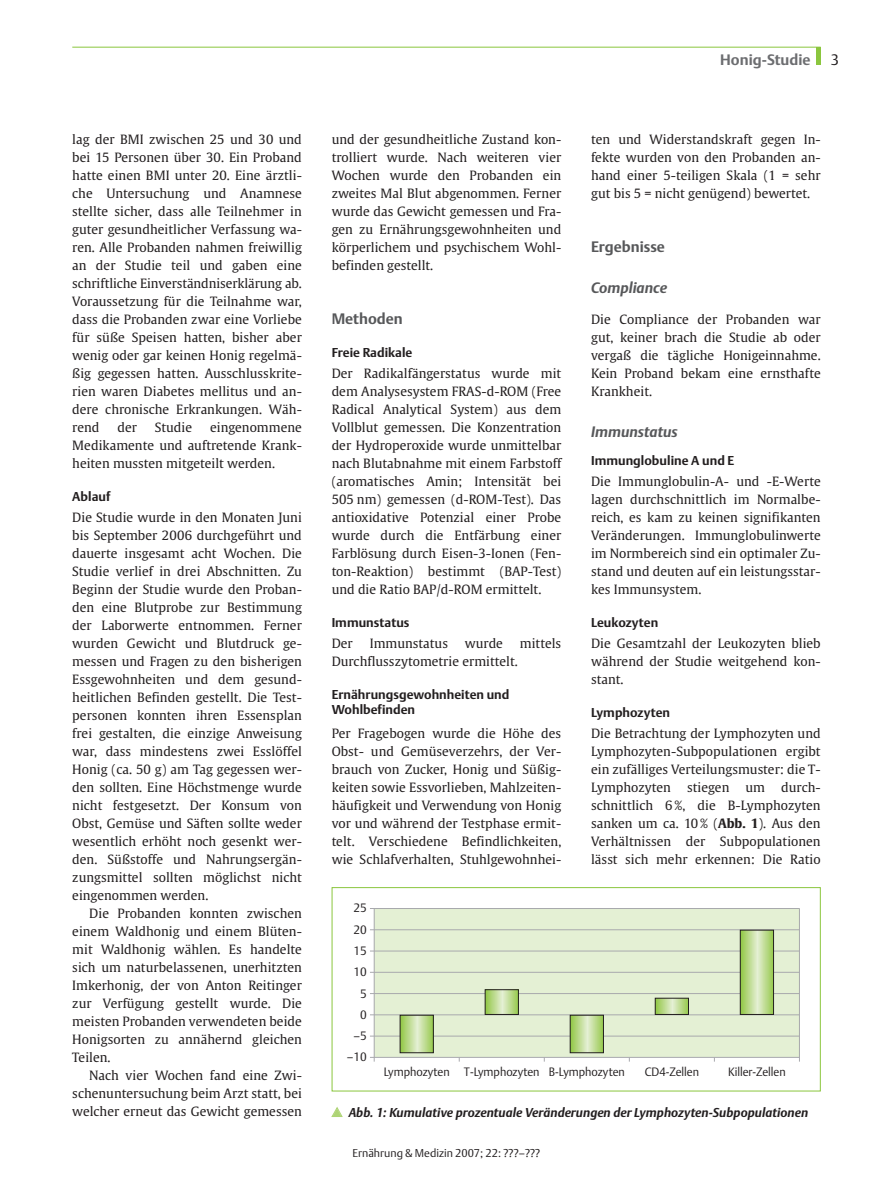
<style>
.page{position:relative;width:893px;height:1191px;background:#fff}
.page>*{position:absolute;margin:0;border:0;box-sizing:border-box;transform-origin:0 0}
.t1{font:italic 700 15px "Thieme Argo One";color:#57585a}
.t2{font:700 15px "Thieme Argo One";color:#57585a}
.t3{font:700 15px "Thieme Argo One";letter-spacing:.005em;color:#6c6d70}
.t4{font:15px "Thieme Argo One";color:#231f20}
.t5{font:12.75px/18px "Thieme Gulliver";letter-spacing:.005em;color:#231f20;text-align:justify}
.t6{font:700 12.75px/15px "Thieme Argo One";letter-spacing:.005em;color:#231f20}
.t7{font:italic 700 12.75px "Thieme Argo One";letter-spacing:.005em;color:#231f20}
.t8{font:12px "Thieme Argo One";color:#231f20;scale:.95 1}
.t9{font:12px/21.3px "Thieme Argo One";color:#231f20;text-align:right}
.t10{font:11.25px "Thieme Argo One";color:#231f20}
.s1{font-weight:700}
</style>
<div class="page">
<div style="left:816px;top:47px;width:5px;height:18px;background:#8bc63e"></div>
<hr style="left:72px;top:47px;width:749px;height:1px;background:#8bc63e">
<div style="left:374px;top:908px;width:425px;height:149px;background:#e4f0d4"></div>
<div style="left:332px;top:887px;width:489px;height:204px;border:1px solid #8bc63e"></div>
<hr style="left:374px;top:908px;width:1px;height:153px;background:#a8a9ad">
<hr style="left:370px;top:1057px;width:429px;height:1px;background:#a8a9ad">
<hr style="left:370px;top:908px;width:429px;height:1px;background:#a8a9ad">
<hr style="left:370px;top:929px;width:429px;height:1px;background:#a8a9ad">
<hr style="left:370px;top:950px;width:429px;height:1px;background:#a8a9ad">
<hr style="left:370px;top:972px;width:429px;height:1px;background:#a8a9ad">
<hr style="left:370px;top:993px;width:429px;height:1px;background:#a8a9ad">
<hr style="left:370px;top:1014px;width:429px;height:1px;background:#a8a9ad">
<hr style="left:370px;top:1035px;width:429px;height:1px;background:#a8a9ad">
<hr style="left:799px;top:908px;width:1px;height:153px;background:#a8a9ad">
<svg style="left:402px;top:1016px;width:30px;height:35px"></svg>
<div style="left:400px;top:1014px;width:34px;height:39px;border:1px solid #231f20"></div>
<svg style="left:572px;top:1016px;width:30px;height:35px"></svg>
<div style="left:570px;top:1014px;width:34px;height:39px;border:1px solid #231f20"></div>
<svg style="left:487px;top:991px;width:30px;height:21px"></svg>
<div style="left:485px;top:989px;width:34px;height:25px;border:1px solid #231f20"></div>
<svg style="left:657px;top:999px;width:30px;height:13px"></svg>
<div style="left:655px;top:997px;width:34px;height:17px;border:1px solid #231f20"></div>
<svg style="left:742px;top:931px;width:30px;height:81px;background:#bfdd94"></svg>
<div style="left:740px;top:929px;width:34px;height:85px;border:1px solid #231f20"></div>
<p class="t5" style="left:72px;top:131px;width:231px">lag der BMI zwischen 25 und 30 und bei 15 Personen über 30. Ein Proband hatte einen BMI unter 20. Eine ärztli&shy;che Untersuchung und Anamnese stellte sicher, dass alle Teilnehmer in guter gesundheitlicher Verfassung wa&shy;ren. Alle Probanden nahmen freiwillig an der Studie teil und gaben eine schriftliche Einverständniserklärung ab.<br>Voraussetzung für die Teilnahme war, dass die Probanden zwar eine Vorliebe für süße Speisen hatten, bisher aber wenig oder gar keinen Honig regelmä&shy;ßig gegessen hatten. Ausschlusskrite&shy;rien waren Diabetes mellitus und an&shy;dere chronische Erkrankungen. Wäh&shy;rend</p>
<p class="t5" style="left:117px;top:419px;width:21px">der</p>
<p class="t5" style="left:155px;top:419px;width:39px">Studie</p>
<p class="t5" style="left:72px;top:419px;width:231px;text-indent:138px">eingenommene Medikamente und auftretende Krank&shy;heiten mussten mitgeteilt werden.</p>
<p class="t6" style="left:72px;top:489px;width:40px">Ablauf</p>
<p class="t5" style="left:72px;top:509px;width:231px">Die Studie wurde in den Monaten Juni bis September 2006 durchgeführt und dauerte insgesamt acht Wochen. Die Studie verlief in drei Abschnitten. Zu Beginn der Studie wurde den Proban&shy;den eine Blutprobe zur Bestimmung der Laborwerte entnommen. Ferner wurden Gewicht und Blutdruck ge&shy;messen und Fragen zu den bisherigen Essgewohnheiten und dem gesund&shy;heitlichen Befinden gestellt. Die Test&shy;personen konnten ihren Essensplan frei gestalten, die einzige Anweisung war, dass mindestens zwei Esslöffel Honig (ca. 50 g) am Tag gegessen wer&shy;den sollten. Eine Höchstmenge wurde nicht festgesetzt. Der Konsum von Obst, Gemüse und Säften sollte weder wesentlich erhöht noch gesenkt wer&shy;den. Süßstoffe und Nahrungsergän&shy;zungsmittel sollten möglichst nicht eingenommen werden.</p>
<p class="t5" style="left:72px;top:905px;width:231px;text-indent:17px">Die Probanden konnten zwischen einem Waldhonig und einem Blüten&shy;mit Waldhonig wählen. Es handelte sich um naturbelassenen, unerhitzten Imkerhonig, der von Anton Reitinger zur Verfügung gestellt wurde. Die meisten Probanden verwendeten beide Honigsorten zu annähernd gleichen Teilen.</p>
<p class="t5" style="left:72px;top:1067px;width:231px;text-indent:17px">Nach vier Wochen fand eine Zwi&shy;schenuntersuchung beim Arzt statt, bei welcher erneut das Gewicht gemessen</p>
<p class="t5" style="left:332px;top:131px;width:231px">und der gesundheitliche Zustand kon&shy;trolliert wurde. Nach weiteren vier Wochen wurde den Probanden ein zweites Mal Blut abgenommen. Ferner wurde das Gewicht gemessen und Fra&shy;gen zu Ernährungsgewohnheiten und körperlichem und psychischem Wohl&shy;befinden gestellt.</p>
<p class="t2" style="left:332px;top:310px;width:72px">Methoden</p>
<p class="t6" style="left:332px;top:345px;width:82px">Freie Radikale</p>
<p class="t5" style="left:332px;top:365px;width:231px">Der Radikalfängerstatus wurde mit dem Analysesystem FRAS-d-ROM (Free Radical Analytical System) aus dem Vollblut gemessen. Die Konzentration der Hydroperoxide wurde unmittelbar nach Blutabnahme mit einem Farbstoff (aromatisches Amin; Intensität bei 505 nm) gemessen (d-ROM-Test). Das antioxidative Potenzial einer Probe wurde durch die Entfärbung einer Farblösung durch Eisen-3-Ionen (Fen&shy;ton-Reaktion) bestimmt (BAP-Test) und die Ratio BAP/d-ROM ermittelt.</p>
<p class="t6" style="left:332px;top:615px;width:79px">Immunstatus</p>
<p class="t5" style="left:332px;top:635px;width:23px">Der</p>
<p class="t5" style="left:370px;top:635px;width:80px">Immunstatus</p>
<p class="t5" style="left:465px;top:635px;width:40px">wurde</p>
<p class="t5" style="left:520px;top:635px;width:43px">mittels</p>
<p class="t5" style="left:332px;top:653px;width:188px">Durchflusszytometrie ermittelt.</p>
<p class="t6" style="left:332px;top:687px;width:179px">Ernährungsgewohnheiten und<br>Wohlbefinden</p>
<p class="t5" style="left:332px;top:725px;width:231px">Per Fragebogen wurde die Höhe des Obst- und Gemüseverzehrs, der Ver&shy;brauch von Zucker, Honig und Süßig&shy;keiten sowie Essvorlieben, Mahlzeiten&shy;häufigkeit und Verwendung von Honig vor und während der Testphase ermit&shy;telt. Verschiedene Befindlichkeiten, wie Schlafverhalten, Stuhlgewohnhei-</p>
<p class="t9" style="left:347px;top:897px;width:22px">25<br>20<br>15<br>10<br>5<br>0 –5 –10</p>
<p class="t3" style="left:720px;top:51px;width:92px">Honig-Studie</p>
<p class="t4" style="left:831px;top:51px;width:10px">3</p>
<p class="t5" style="left:591px;top:131px;width:231px">ten und Widerstandskraft gegen In&shy;fekte wurden von den Probanden an&shy;hand einer 5-teiligen Skala (1 = sehr gut bis 5 = nicht genügend) bewertet.</p>
<p class="t2" style="left:591px;top:238px;width:75px">Ergebnisse</p>
<p class="t1" style="left:591px;top:279px;width:78px">Compliance</p>
<p class="t5" style="left:591px;top:311px;width:231px">Die Compliance der Probanden war gut, keiner brach die Studie ab oder vergaß die tägliche Honigeinnahme.<br>Kein Proband bekam eine ernsthafte Krankheit.</p>
<p class="t1" style="left:591px;top:423px;width:88px">Immunstatus</p>
<p class="t6" style="left:591px;top:453px;width:145px">Immunglobuline A und E</p>
<p class="t5" style="left:591px;top:473px;width:231px">Die Immunglobulin-A- und -E-Werte lagen durchschnittlich im Normalbe&shy;reich, es kam zu keinen signifikanten Veränderungen. Immunglobulinwerte im Normbereich sind ein optimaler Zu&shy;stand und deuten auf ein leistungsstar&shy;kes Immunsystem.</p>
<p class="t6" style="left:591px;top:615px;width:69px">Leukozyten</p>
<p class="t5" style="left:591px;top:635px;width:231px">Die Gesamtzahl der Leukozyten blieb während der Studie weitgehend kon&shy;stant.</p>
<p class="t6" style="left:591px;top:705px;width:81px">Lymphozyten</p>
<p class="t5" style="left:591px;top:725px;width:231px">Die Betrachtung der Lymphozyten und Lymphozyten-Subpopulationen ergibt ein zufälliges Verteilungsmuster: die T-Lymphozyten</p>
<p class="t5" style="left:591px;top:779px;width:231px;text-indent:190px">durch&shy;schnittlich 6%, die B-Lymphozyten sanken um ca. 10% (<span class="s1">Abb. 1</span>). Aus den Verhältnissen der Subpopulationen lässt sich mehr erkennen: Die Ratio</p>
<p class="t5" style="left:687px;top:779px;width:44px">stiegen</p>
<p class="t5" style="left:746px;top:779px;width:21px">um</p>
<p class="t8" style="left:384px;top:1064px;width:255px">Lymphozyten T-Lymphozyten B-Lymphozyten</p>
<p class="t8" style="left:645px;top:1064px;width:59px">CD4-Zellen</p>
<p class="t8" style="left:728px;top:1064px;width:62px">Killer-Zellen</p>
<p class="t7" style="left:349px;top:1104px;width:461px">Abb. 1: Kumulative prozentuale Veränderungen der Lymphozyten-Subpopulationen</p>
<p class="t10" style="left:353px;top:1146px;width:189px">Ernährung &amp; Medizin 2007; 22: ???–???</p>
</div>
